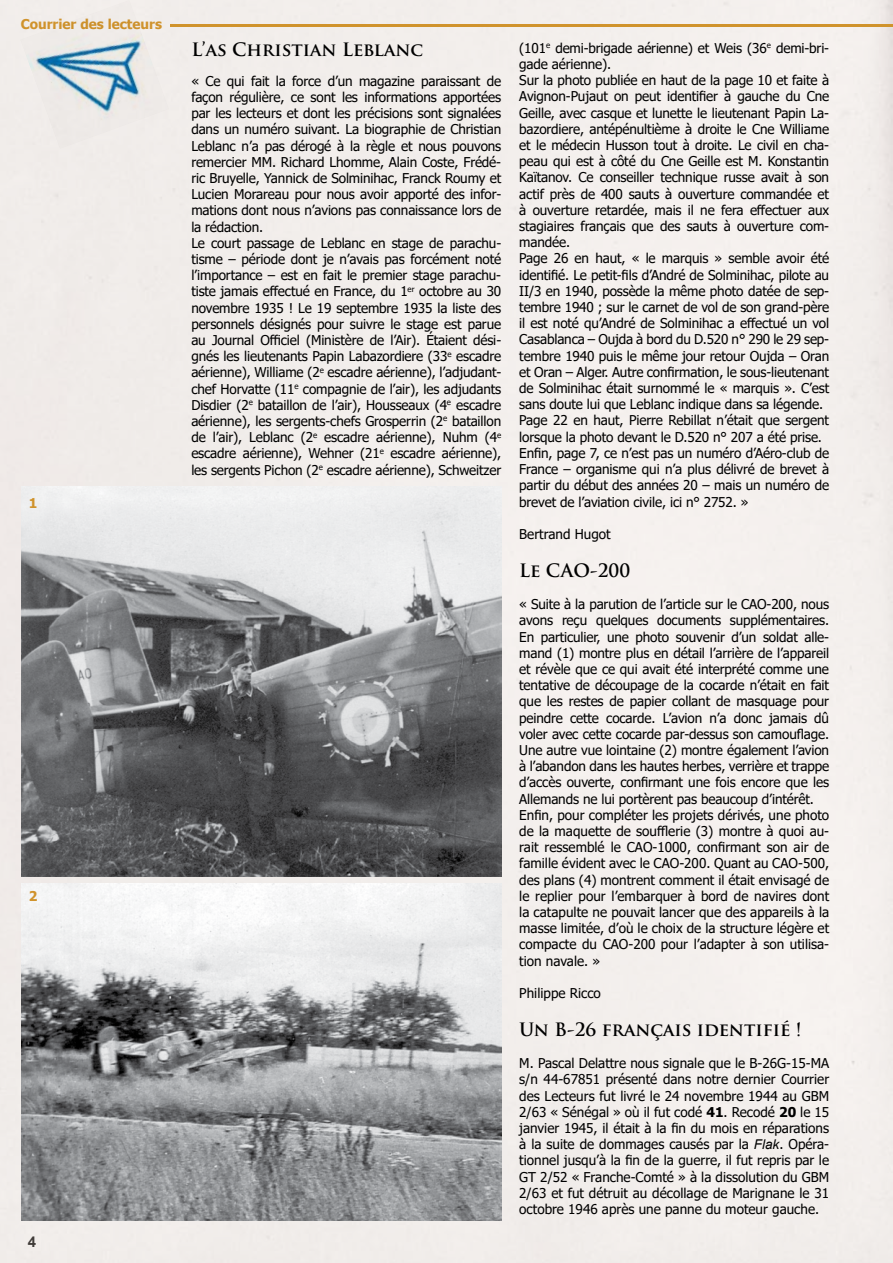
<style>
.page{position:relative;width:893px;height:1263px;background:#f3efec}
.page>*{position:absolute;margin:0;border:0;box-sizing:border-box;transform-origin:0 0}
.t1{font:700 18px "Trajan Pro";color:#000}
.t2{font:700 15px "Arial";color:#000}
.t3{font:13.5px/16.2px "Tahoma";letter-spacing:-.01em;color:#000}
.t4{font:700 13.5px "Tahoma";color:#d0932c}
.s1{font-weight:700}
.s2{font-family:"Arial";font-style:italic}
</style>
<div class="page">
<hr style="left:171px;top:24px;width:722px;height:3px;background:#d0932c">
<img style="left:20px;top:0;width:149px;height:149px">
<img style="left:21px;top:487px;width:480px;height:389px">
<img style="left:21px;top:884px;width:480px;height:336px">
<p class="t4" style="left:21px;top:15px;width:143px">Courrier des lecteurs</p>
<p class="t4" style="left:29px;top:494px;width:10px">1</p>
<p class="t4" style="left:29px;top:887px;width:10px">2</p>
<p class="t2" style="left:28px;top:1231px;width:10px">4</p>
<h1 class="t1" style="left:191px;top:38px;width:233px">L’as Christian Leblanc</h1>
<p class="t3" style="left:191px;top:73px;width:311px">« Ce qui fait la force d’un magazine paraissant de façon régulière, ce sont les informations apportées par les lecteurs et dont les précisions sont signalées dans un numéro suivant. La biographie de Christian Leblanc n’a pas dérogé à la règle et nous pouvons remercier MM. Richard Lhomme, Alain Coste, Frédé&shy;ric Bruyelle, Yannick de Solminihac, Franck Roumy et Lucien Morareau pour nous avoir apporté des infor&shy;mations dont nous n’avions pas connaissance lors de la rédaction.<br>Le court passage de Leblanc en stage de parachu&shy;tisme – période dont je n’avais pas forcément noté l’importance – est en fait le premier stage parachu&shy;tiste jamais effectué en France, du 1<sup>er</sup> octobre au 30 novembre 1935 ! Le 19 septembre 1935 la liste des personnels désignés pour suivre le stage est parue au Journal Officiel (Ministère de l’Air). Étaient dési&shy;gnés les lieutenants Papin Labazordiere (33<sup>e</sup> escadre aérienne), Williame (2<sup>e</sup> escadre aérienne), l’adjudant&shy;chef Horvatte (11<sup>e</sup> compagnie de l’air), les adjudants Disdier (2<sup>e</sup> bataillon de l’air), Housseaux (4<sup>e</sup> escadre aérienne), les sergents-chefs Grosperrin (2<sup>e</sup> bataillon de l’air), Leblanc (2<sup>e</sup> escadre aérienne), Nuhm (4<sup>e </sup>escadre aérienne), Wehner (21<sup>e</sup> escadre aérienne), les sergents Pichon (2<sup>e</sup> escadre aérienne), Schweitzer</p>
<p class="t3" style="left:519px;top:41px;width:311px">(101<sup>e</sup> demi-brigade aérienne) et Weis (36<sup>e</sup> demi-bri&shy;gade aérienne).<br>Sur la photo publiée en haut de la page 10 et faite à Avignon-Pujaut on peut identifier à gauche du Cne Geille, avec casque et lunette le lieutenant Papin La&shy;bazordiere, antépénultième à droite le Cne Williame et le médecin Husson tout à droite. Le civil en cha&shy;peau qui est à côté du Cne Geille est M. Konstantin Kaïtanov. Ce conseiller technique russe avait à son actif près de 400 sauts à ouverture commandée et à ouverture retardée, mais il ne fera effectuer aux stagiaires français que des sauts à ouverture com&shy;mandée.<br>Page 26 en haut, « le marquis » semble avoir été identifié. Le petit-fils d’André de Solminihac, pilote au II/3 en 1940, possède la même photo datée de sep&shy;tembre 1940 ; sur le carnet de vol de son grand-père il est noté qu’André de Solminihac a effectué un vol Casablanca – Oujda à bord du D.520 n° 290 le 29 sep&shy;tembre 1940 puis le même jour retour Oujda – Oran et Oran – Alger. Autre confirmation, le sous-lieutenant de Solminihac était surnommé le « marquis ». C’est sans doute lui que Leblanc indique dans sa légende.<br>Page 22 en haut, Pierre Rebillat n’était que sergent lorsque la photo devant le D.520 n° 207 a été prise.<br>Enfin, page 7, ce n’est pas un numéro d’Aéro-club de France – organisme qui n’a plus délivré de brevet à partir du début des années 20 – mais un numéro de brevet de l’aviation civile, ici n° 2752. »</p>
<p class="t3" style="left:519px;top:527px;width:93px">Bertrand Hugot</p>
<h1 class="t1" style="left:519px;top:559px;width:112px">Le CAO-200</h1>
<p class="t3" style="left:519px;top:597px;width:311px">« Suite à la parution de l’article sur le CAO-200, nous avons reçu quelques documents supplémentaires.<br>En particulier, une photo souvenir d’un soldat alle&shy;mand (1) montre plus en détail l’arrière de l’appareil et révèle que ce qui avait été interprété comme une tentative de découpage de la cocarde n’était en fait que les restes de papier collant de masquage pour peindre cette cocarde. L’avion n’a donc jamais dû voler avec cette cocarde par-dessus son camouflage.<br>Une autre vue lointaine (2) montre également l’avion à l’abandon dans les hautes herbes, verrière et trappe d’accès ouverte, confirmant une fois encore que les Allemands ne lui portèrent pas beaucoup d’intérêt.<br>Enfin, pour compléter les projets dérivés, une photo de la maquette de soufflerie (3) montre à quoi au&shy;rait ressemblé le CAO-1000, confirmant son air de famille évident avec le CAO-200. Quant au CAO-500, des plans (4) montrent comment il était envisagé de le replier pour l’embarquer à bord de navires dont la catapulte ne pouvait lancer que des appareils à la masse limitée, d’où le choix de la structure légère et compacte du CAO-200 pour l’adapter à son utilisa&shy;tion navale. »</p>
<p class="t3" style="left:519px;top:986px;width:83px">Philippe Ricco</p>
<h1 class="t1" style="left:519px;top:1018px;width:284px">Un B-26 français identifié !</h1>
<p class="t3" style="left:519px;top:1056px;width:311px;text-align:justify">M. Pascal Delattre nous signale que le B-26G-15-MA s/n 44-67851 présenté dans notre dernier Courrier des Lecteurs fut livré le 24 novembre 1944 au GBM 2/63 « Sénégal » où il fut codé <span class="s1">41</span>. Recodé <span class="s1">20</span> le 15 janvier 1945, il était à la fin du mois en réparations à la suite de dommages causés par la <span class="s2">Flak</span>. Opéra&shy;tionnel jusqu’à la fin de la guerre, il fut repris par le GT 2/52 « Franche-Comté » à la dissolution du GBM 2/63 et fut détruit au décollage de Marignane le 31 octobre 1946 après une panne du moteur gauche.</p>
</div>
